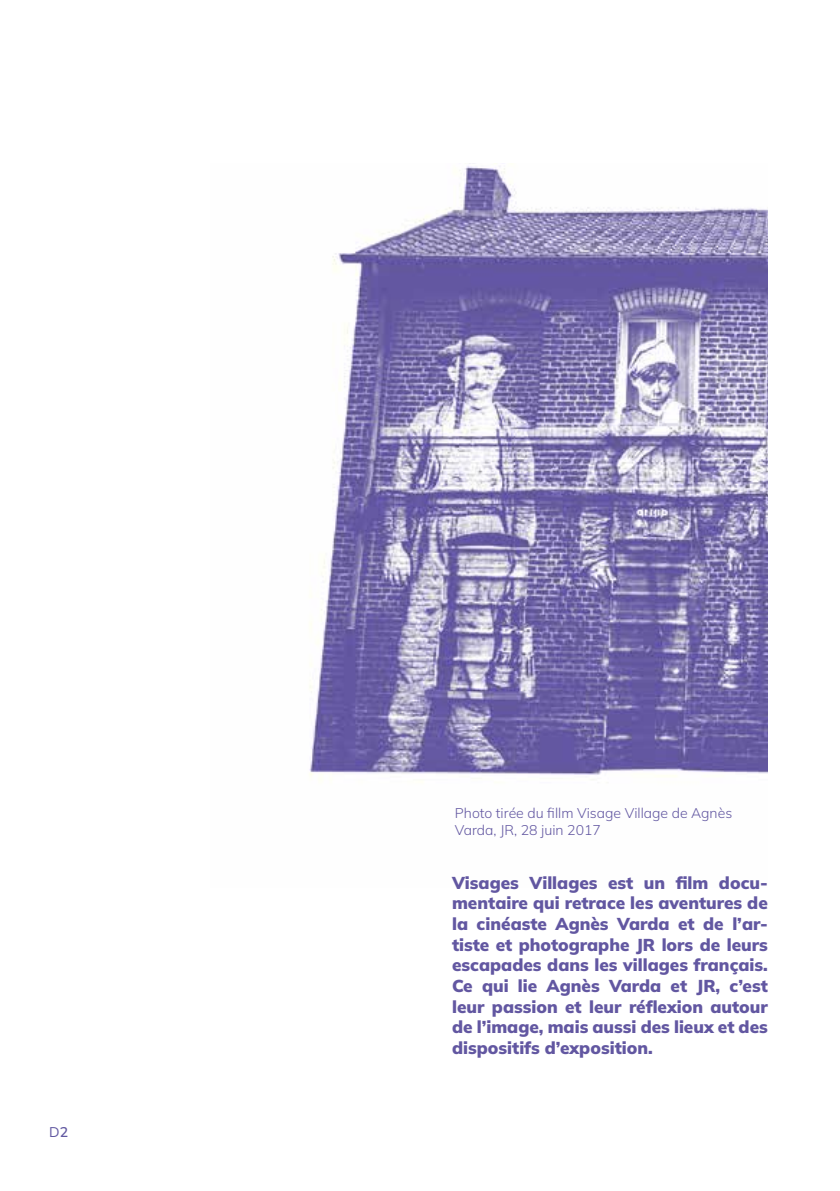
<style>
.page{position:relative;width:840px;height:1191px;background:#fff}
.page>*{position:absolute;margin:0;border:0;box-sizing:border-box;transform-origin:0 0}
.t1{font:900 17.2px/20.6px "Mulish";color:#6257a1;text-align:justify}
.t2{font:300 14px/16.8px "Mulish";color:#6257a1}
.t3{font:14px "Mulish";color:#6158a1}
.s1{font-weight:600}
</style>
<div class="page">
<img style="left:309px;top:166px;width:458px;height:614px">
<p class="t3" style="left:49px;top:1122px;width:20px">D<span class="s1">2</span></p>
<p class="t2" style="left:454px;top:804px;width:279px">Photo tirée du fillm Visage Village de Agnès<br>Varda, JR, 28 juin 2017</p>
<p class="t1" style="left:452px;top:872px;width:317px">Visages Villages est un film docu&shy;mentaire qui retrace les aventures de la cinéaste Agnès Varda et de l’ar&shy;tiste et photographe JR lors de leurs escapades dans les villages français.<br>Ce qui lie Agnès Varda et JR, c’est leur passion et leur réflexion autour de l’image, mais aussi des lieux et des dispositifs d’exposition.</p>
</div>
